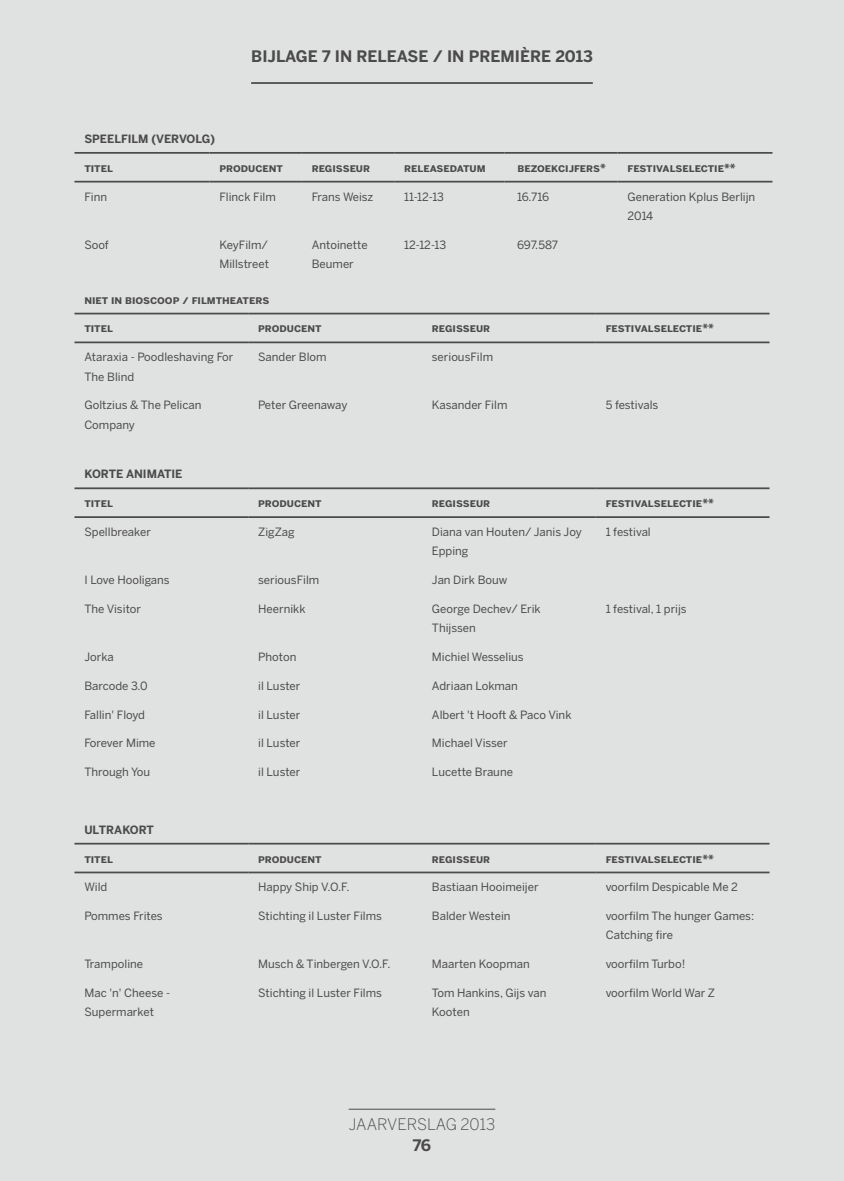
<style>
.page{position:relative;width:844px;height:1181px;background:#fff}
.page>*{position:absolute;margin:0;border:0;box-sizing:border-box;transform-origin:0 0}
.t1{font:700 15.75px "Benton Sans";color:#4b4b4a}
.t2{font:300 15.75px "Benton Sans";color:#4b4b4a}
.t3{font:11.38px/19.2px "Benton Sans";color:#4b4b4a}
.Alineastijl_1{font:11.38px "Benton Sans Bold SC";color:#4b4b4a}
.t4{font:700 11.38px "Benton Sans";color:#4b4b4a}
</style>
<div class="page">
<div style="left:0;top:0;width:843px;height:1181px;background:#e0e1e1"></div>
<hr style="left:348px;top:1108px;width:147px;height:1px;background:#4b4b4a">
<hr style="left:251px;top:82px;width:341px;height:2px;background:#4b4b4a">
<hr style="left:74px;top:152px;width:135px;height:2px;background:#4b4b4a">
<hr style="left:209px;top:152px;width:93px;height:2px;background:#4b4b4a">
<hr style="left:302px;top:152px;width:92px;height:2px;background:#4b4b4a">
<hr style="left:394px;top:152px;width:110px;height:2px;background:#4b4b4a">
<hr style="left:504px;top:152px;width:113px;height:2px;background:#4b4b4a">
<hr style="left:617px;top:152px;width:155px;height:2px;background:#4b4b4a">
<hr style="left:74px;top:181px;width:135px;height:1px;background:#4b4b4a">
<hr style="left:209px;top:181px;width:93px;height:1px;background:#4b4b4a">
<hr style="left:302px;top:181px;width:92px;height:1px;background:#4b4b4a">
<hr style="left:394px;top:181px;width:110px;height:1px;background:#4b4b4a">
<hr style="left:504px;top:181px;width:113px;height:1px;background:#4b4b4a">
<hr style="left:617px;top:181px;width:155px;height:1px;background:#4b4b4a">
<hr style="left:74px;top:313px;width:174px;height:1px;background:#4b4b4a">
<hr style="left:248px;top:313px;width:174px;height:1px;background:#4b4b4a">
<hr style="left:422px;top:313px;width:173px;height:1px;background:#4b4b4a">
<hr style="left:595px;top:313px;width:174px;height:1px;background:#4b4b4a">
<hr style="left:74px;top:341px;width:174px;height:2px;background:#4b4b4a">
<hr style="left:248px;top:341px;width:174px;height:2px;background:#4b4b4a">
<hr style="left:422px;top:341px;width:173px;height:2px;background:#4b4b4a">
<hr style="left:595px;top:341px;width:174px;height:2px;background:#4b4b4a">
<hr style="left:74px;top:516px;width:174px;height:2px;background:#4b4b4a">
<hr style="left:248px;top:516px;width:174px;height:2px;background:#4b4b4a">
<hr style="left:422px;top:516px;width:173px;height:2px;background:#4b4b4a">
<hr style="left:595px;top:516px;width:174px;height:2px;background:#4b4b4a">
<hr style="left:74px;top:871px;width:174px;height:2px;background:#4b4b4a">
<hr style="left:248px;top:871px;width:174px;height:2px;background:#4b4b4a">
<hr style="left:422px;top:871px;width:173px;height:2px;background:#4b4b4a">
<hr style="left:595px;top:871px;width:174px;height:2px;background:#4b4b4a">
<hr style="left:74px;top:843px;width:174px;height:1px;background:#4b4b4a">
<hr style="left:248px;top:843px;width:174px;height:1px;background:#4b4b4a">
<hr style="left:422px;top:843px;width:173px;height:1px;background:#4b4b4a">
<hr style="left:595px;top:843px;width:174px;height:1px;background:#4b4b4a">
<hr style="left:74px;top:487px;width:174px;height:2px;background:#4b4b4a">
<hr style="left:248px;top:487px;width:174px;height:2px;background:#4b4b4a">
<hr style="left:422px;top:487px;width:173px;height:2px;background:#4b4b4a">
<hr style="left:595px;top:487px;width:174px;height:2px;background:#4b4b4a">
<p class="t1" style="left:251px;top:47px;width:343px">BIJLAGE 7 IN RELEASE / IN PREMIÈRE 2013</p>
<p class="t4" style="left:84px;top:132px;width:132px">SPEELFILM (VERVOLG)</p>
<p class="Alineastijl_1" style="left:84px;top:161px;width:30px">TITEL</p>
<p class="Alineastijl_1" style="left:219px;top:161px;width:65px">PRODUCENT</p>
<p class="Alineastijl_1" style="left:312px;top:161px;width:60px">REGISSEUR</p>
<p class="Alineastijl_1" style="left:404px;top:161px;width:83px">RELEASEDATUM</p>
<p class="Alineastijl_1" style="left:517px;top:161px;width:90px">BEZOEKCIJFERS*</p>
<p class="Alineastijl_1" style="left:627px;top:161px;width:110px">FESTIVALSELECTIE**</p>
<p class="t3" style="left:84px;top:187px;width:24px">Finn</p>
<p class="t3" style="left:219px;top:187px;width:58px">Flinck Film</p>
<p class="t3" style="left:312px;top:187px;width:63px">Frans Weisz</p>
<p class="t3" style="left:404px;top:187px;width:41px">11-12-13</p>
<p class="t3" style="left:517px;top:187px;width:34px">16.716</p>
<p class="t3" style="left:627px;top:187px;width:129px">Generation Kplus Berlijn<br>2014</p>
<p class="t3" style="left:84px;top:235px;width:26px">Soof</p>
<p class="t3" style="left:219px;top:235px;width:51px">KeyFilm/<br>Millstreet</p>
<p class="t3" style="left:312px;top:235px;width:57px">Antoinette<br>Beumer</p>
<p class="t3" style="left:404px;top:235px;width:44px">12-12-13</p>
<p class="t3" style="left:517px;top:235px;width:43px">697.587</p>
<p class="Alineastijl_1" style="left:84px;top:293px;width:186px">NIET IN BIOSCOOP / FILMTHEATERS</p>
<p class="Alineastijl_1" style="left:84px;top:321px;width:30px">TITEL</p>
<p class="Alineastijl_1" style="left:258px;top:321px;width:65px">PRODUCENT</p>
<p class="Alineastijl_1" style="left:432px;top:321px;width:60px">REGISSEUR</p>
<p class="Alineastijl_1" style="left:605px;top:321px;width:110px">FESTIVALSELECTIE**</p>
<p class="t3" style="left:84px;top:347px;width:150px">Ataraxia - Poodleshaving For<br>The Blind</p>
<p class="t3" style="left:258px;top:347px;width:70px">Sander Blom</p>
<p class="t3" style="left:432px;top:347px;width:63px">seriousFilm</p>
<p class="t3" style="left:84px;top:395px;width:118px">Goltzius &amp; The Pelican<br>Company</p>
<p class="t3" style="left:258px;top:395px;width:91px">Peter Greenaway</p>
<p class="t3" style="left:432px;top:395px;width:77px">Kasander Film</p>
<p class="t3" style="left:605px;top:395px;width:54px">5 festivals</p>
<p class="t4" style="left:84px;top:467px;width:100px">KORTE ANIMATIE</p>
<p class="Alineastijl_1" style="left:84px;top:496px;width:30px">TITEL</p>
<p class="Alineastijl_1" style="left:258px;top:496px;width:65px">PRODUCENT</p>
<p class="Alineastijl_1" style="left:432px;top:496px;width:60px">REGISSEUR</p>
<p class="Alineastijl_1" style="left:605px;top:496px;width:110px">FESTIVALSELECTIE**</p>
<p class="t3" style="left:84px;top:522px;width:68px">Spellbreaker</p>
<p class="t3" style="left:258px;top:522px;width:38px">ZigZag</p>
<p class="t3" style="left:432px;top:522px;width:151px">Diana van Houten/ Janis Joy<br>Epping</p>
<p class="t3" style="left:605px;top:522px;width:47px">1 festival</p>
<p class="t3" style="left:84px;top:570px;width:87px">I Love Hooligans</p>
<p class="t3" style="left:258px;top:570px;width:63px">seriousFilm</p>
<p class="t3" style="left:432px;top:570px;width:77px">Jan Dirk Bouw</p>
<p class="t3" style="left:84px;top:599px;width:58px">The Visitor</p>
<p class="t3" style="left:258px;top:599px;width:49px">Heernikk</p>
<p class="t3" style="left:432px;top:599px;width:110px">George Dechev/ Erik<br>Thijssen</p>
<p class="t3" style="left:605px;top:599px;width:83px">1 festival, 1 prijs</p>
<p class="t3" style="left:84px;top:647px;width:31px">Jorka</p>
<p class="t3" style="left:258px;top:647px;width:40px">Photon</p>
<p class="t3" style="left:432px;top:647px;width:93px">Michiel Wesselius</p>
<p class="t3" style="left:84px;top:676px;width:65px">Barcode 3.0</p>
<p class="t3" style="left:258px;top:676px;width:44px">il Luster</p>
<p class="t3" style="left:432px;top:676px;width:87px">Adriaan Lokman</p>
<p class="t3" style="left:84px;top:704px;width:62px">Fallin' Floyd</p>
<p class="t3" style="left:258px;top:704px;width:44px">il Luster</p>
<p class="t3" style="left:432px;top:704px;width:141px">Albert 't Hooft &amp; Paco Vink</p>
<p class="t3" style="left:84px;top:733px;width:73px">Forever Mime</p>
<p class="t3" style="left:258px;top:733px;width:44px">il Luster</p>
<p class="t3" style="left:432px;top:733px;width:77px">Michael Visser</p>
<p class="t3" style="left:84px;top:762px;width:67px">Through You</p>
<p class="t3" style="left:258px;top:762px;width:44px">il Luster</p>
<p class="t3" style="left:432px;top:762px;width:83px">Lucette Braune</p>
<p class="t4" style="left:84px;top:823px;width:71px">ULTRAKORT</p>
<p class="Alineastijl_1" style="left:84px;top:851px;width:30px">TITEL</p>
<p class="Alineastijl_1" style="left:258px;top:851px;width:65px">PRODUCENT</p>
<p class="Alineastijl_1" style="left:432px;top:851px;width:60px">REGISSEUR</p>
<p class="Alineastijl_1" style="left:605px;top:851px;width:110px">FESTIVALSELECTIE**</p>
<p class="t3" style="left:84px;top:877px;width:24px">Wild</p>
<p class="t3" style="left:258px;top:877px;width:93px">Happy Ship V.O.F.</p>
<p class="t3" style="left:432px;top:877px;width:108px">Bastiaan Hooimeijer</p>
<p class="t3" style="left:605px;top:877px;width:134px">voorfilm Despicable Me 2</p>
<p class="t3" style="left:84px;top:906px;width:80px">Pommes Frites</p>
<p class="t3" style="left:258px;top:906px;width:125px">Stichting il Luster Films</p>
<p class="t3" style="left:432px;top:906px;width:80px">Balder Westein</p>
<p class="t3" style="left:605px;top:906px;width:150px">voorfilm The hunger Games:<br>Catching fire</p>
<p class="t3" style="left:84px;top:954px;width:60px">Trampoline</p>
<p class="t3" style="left:258px;top:954px;width:134px">Musch &amp; Tinbergen V.O.F.</p>
<p class="t3" style="left:432px;top:954px;width:99px">Maarten Koopman</p>
<p class="t3" style="left:605px;top:954px;width:81px">voorfilm Turbo!</p>
<p class="t3" style="left:84px;top:983px;width:87px">Mac 'n' Cheese -<br>Supermarket</p>
<p class="t3" style="left:258px;top:983px;width:125px">Stichting il Luster Films</p>
<p class="t3" style="left:432px;top:983px;width:116px">Tom Hankins, Gijs van<br>Kooten</p>
<p class="t3" style="left:605px;top:983px;width:111px">voorfilm World War Z</p>
<h1 class="t2" style="left:348px;top:1115px;width:148px">JAARVERSLAG 2013</h1>
<h1 class="t1" style="left:412px;top:1136px;width:20px">76</h1>
</div>
